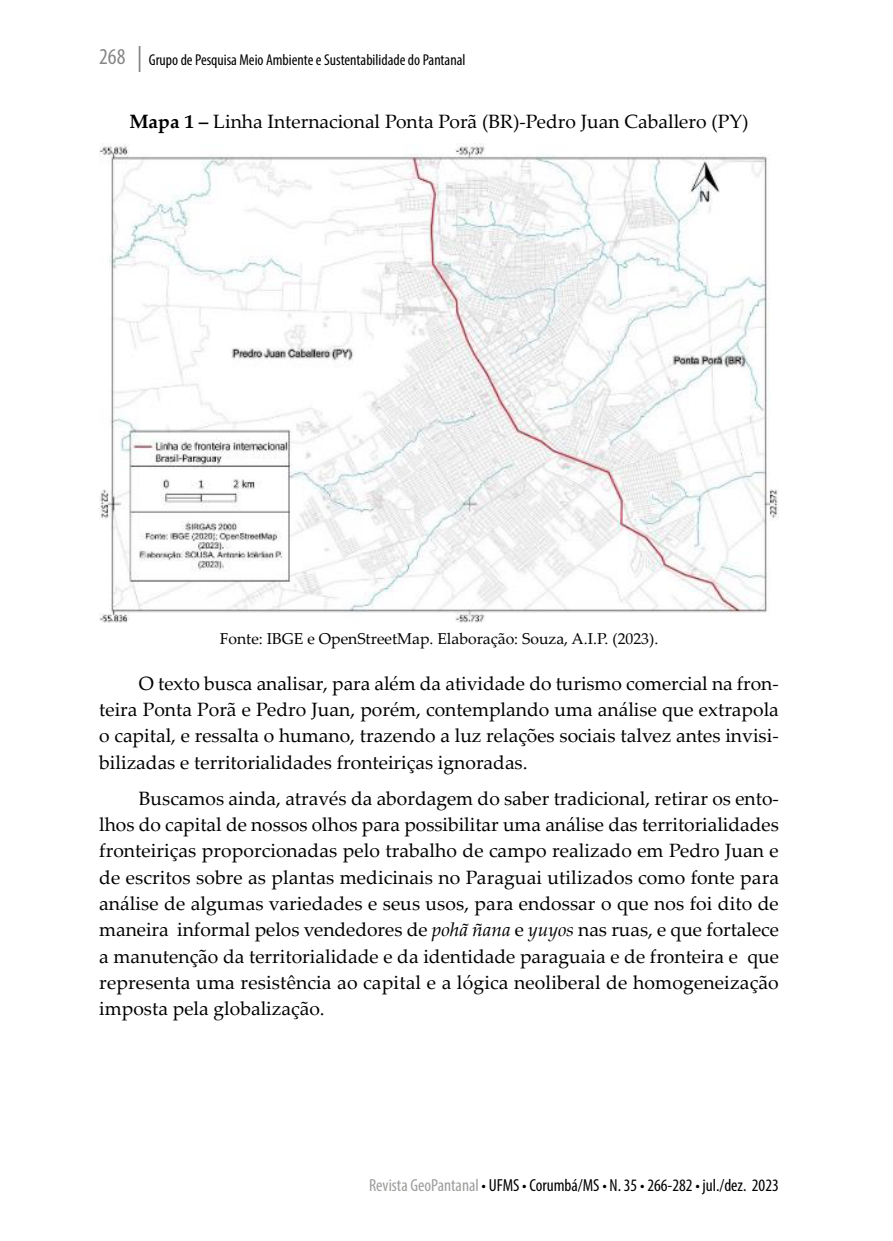
<style>
.page{position:relative;width:893px;height:1241px;background:#fff}
.page>*{position:absolute;margin:0;border:0;box-sizing:border-box;transform-origin:0 0}
._09_-_Corpo_do_Texto{font:19.25px/26.2px "Palatino Linotype";color:#000;text-align:justify}
._10_-_Legenda{font:19.25px "Palatino Linotype";color:#000}
.t1{font:condensed 17.5px "Myriad Pro";color:#000}
.t2{font:condensed 15.75px "Myriad Pro";color:#000}
.Fonte{font:15.75px "Palatino Linotype";color:#000}
.s1{font-size:22.75px;color:#878787}
.s2{font-weight:700}
.s3{font-style:italic}
.s4{color:#9d9d9c}
</style>
<div class="page">
<svg style="left:139px;top:46px;width:1px;height:26px"></svg>
<img style="left:99px;top:144px;width:680px;height:479px">
<p class="t2" style="left:99px;top:50px;width:368px"><span class="s1">268</span> Grupo de Pesquisa Meio Ambiente e Sustentabilidade do Pantanal</p>
<p class="_10_-_Legenda" style="left:129px;top:108px;width:621px"><span class="s2">Mapa 1 –</span> Linha Internacional Ponta Porã (BR)-Pedro Juan Caballero (PY)</p>
<p class="Fonte" style="left:220px;top:627px;width:440px">Fonte: IBGE e OpenStreetMap. Elaboração: Souza, A.I.P. (2023).</p>
<p class="_09_-_Corpo_do_Texto" style="left:99px;top:669px;width:681px;text-indent:40px">O texto busca analisar, para além da atividade do turismo comercial na fron&shy;teira Ponta Porã e Pedro Juan, porém, contemplando uma análise que extrapola o capital, e ressalta o humano, trazendo a luz relações sociais talvez antes invisi&shy;bilizadas e territorialidades fronteiriças ignoradas.</p>
<p class="_09_-_Corpo_do_Texto" style="left:99px;top:784px;width:681px;text-indent:40px">Buscamos ainda, através da abordagem do saber tradicional, retirar os ento&shy;lhos do capital de nossos olhos para possibilitar uma análise das territorialidades fronteiriças proporcionadas pelo trabalho de campo realizado em Pedro Juan e de escritos sobre as plantas medicinais no Paraguai utilizados como fonte para análise de algumas variedades e seus usos, para endossar o que nos foi dito de maneira informal pelos vendedores de <span class="s3">pohã ñana</span> e <span class="s3">yuyos</span> nas ruas, e que fortalece a manutenção da territorialidade e da identidade paraguaia e de fronteira e que representa uma resistência ao capital e a lógica neoliberal de homogeneização imposta pela globalização.</p>
<p class="t1" style="left:369px;top:1174px;width:411px"><span class="s4">Revista GeoPantanal</span> • UFMS • Corumbá/MS • N. 35 • 266-282 • jul./dez. 2023</p>
</div>
